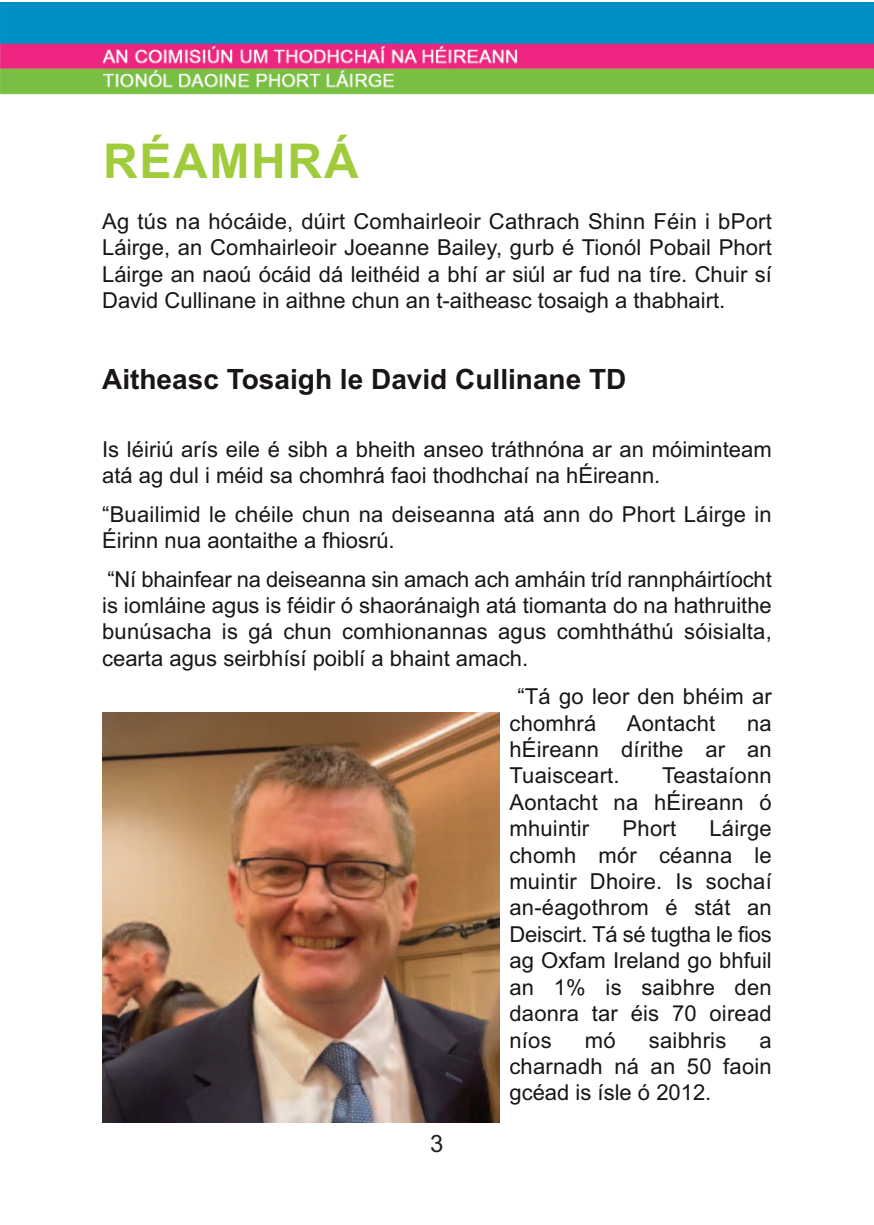
<style>
.page{position:relative;width:874px;height:1225px;background:#fff}
.page>*{position:absolute;margin:0;border:0;box-sizing:border-box;transform-origin:0 0}
.t1{font:700 48px "Arial";letter-spacing:.035em;color:#a0cc3c}
.t2{font:700 28px "Arial";color:#191615}
.t3{font:24px "Arial";color:#231f20}
.t4{font:22px/26.4px "Arial";color:#191615;text-align:justify}
</style>
<div class="page">
<img style="left:1px;top:2px;width:872px;height:1121px">
<img style="left:102px;top:712px;width:397px;height:411px">
<h1 class="t1" style="left:103px;top:133px;width:257px">RÉAMHRÁ</h1>
<p class="t4" style="left:102px;top:208px;width:670px">Ag tús na hócáide, dúirt Comhairleoir Cathrach Shinn Féin i bPort Láirge, an Comhairleoir Joeanne Bailey, gurb é Tionól Pobail Phort Láirge an naoú ócáid dá leithéid a bhí ar siúl ar fud na tíre. Chuir sí David Cullinane in aithne chun an t-aitheasc tosaigh a thabhairt.</p>
<p class="t2" style="left:102px;top:363px;width:525px">Aitheasc Tosaigh le David Cullinane TD</p>
<p class="t4" style="left:102px;top:436px;width:670px">Is léiriú arís eile é sibh a bheith anseo tráthnóna ar an móiminteam atá ag dul i méid sa chomhrá faoi thodhchaí na hÉireann.</p>
<p class="t4" style="left:102px;top:501px;width:670px">“Buailimid le chéile chun na deiseanna atá ann do Phort Láirge in<br>Éirinn nua aontaithe a fhiosrú.</p>
<p class="t4" style="left:102px;top:566px;width:670px">“Ní bhainfear na deiseanna sin amach ach amháin tríd rannpháirtíocht is iomláine agus is féidir ó shaoránaigh atá tiomanta do na hathruithe bunúsacha is gá chun comhionannas agus comhtháthú sóisialta, cearta agus seirbhísí poiblí a bhaint amach.</p>
<p class="t4" style="left:509px;top:683px;width:264px;text-indent:8px">“Tá go leor den bhéim ar chomhrá</p>
<p class="t4" style="left:626px;top:710px;width:90px">Aontacht</p>
<p class="t4" style="left:509px;top:710px;width:264px;text-indent:237px">na hÉireann dírithe ar an Tuaisceart.</p>
<p class="t4" style="left:509px;top:762px;width:264px;text-indent:153px">Teastaíonn Aontacht na hÉireann ó mhuintir</p>
<p class="t4" style="left:509px;top:815px;width:264px;text-indent:200px">Láirge chomh mór céanna le muintir Dhoire. Is sochaí an-éagothrom é stát an Deiscirt. Tá sé tugtha le fios ag Oxfam Ireland go bhfuil an 1% is saibhre den daonra tar éis 70 oiread níos</p>
<p class="t4" style="left:622px;top:815px;width:55px">Phort</p>
<p class="t4" style="left:584px;top:1026px;width:32px">mó</p>
<p class="t4" style="left:648px;top:1026px;width:79px">saibhris</p>
<p class="t4" style="left:509px;top:1026px;width:264px;text-indent:250px">a charnadh ná an 50 faoin gcéad is ísle ó 2012.</p>
<p class="t3" style="left:430px;top:1129px;width:15px">3</p>
</div>
